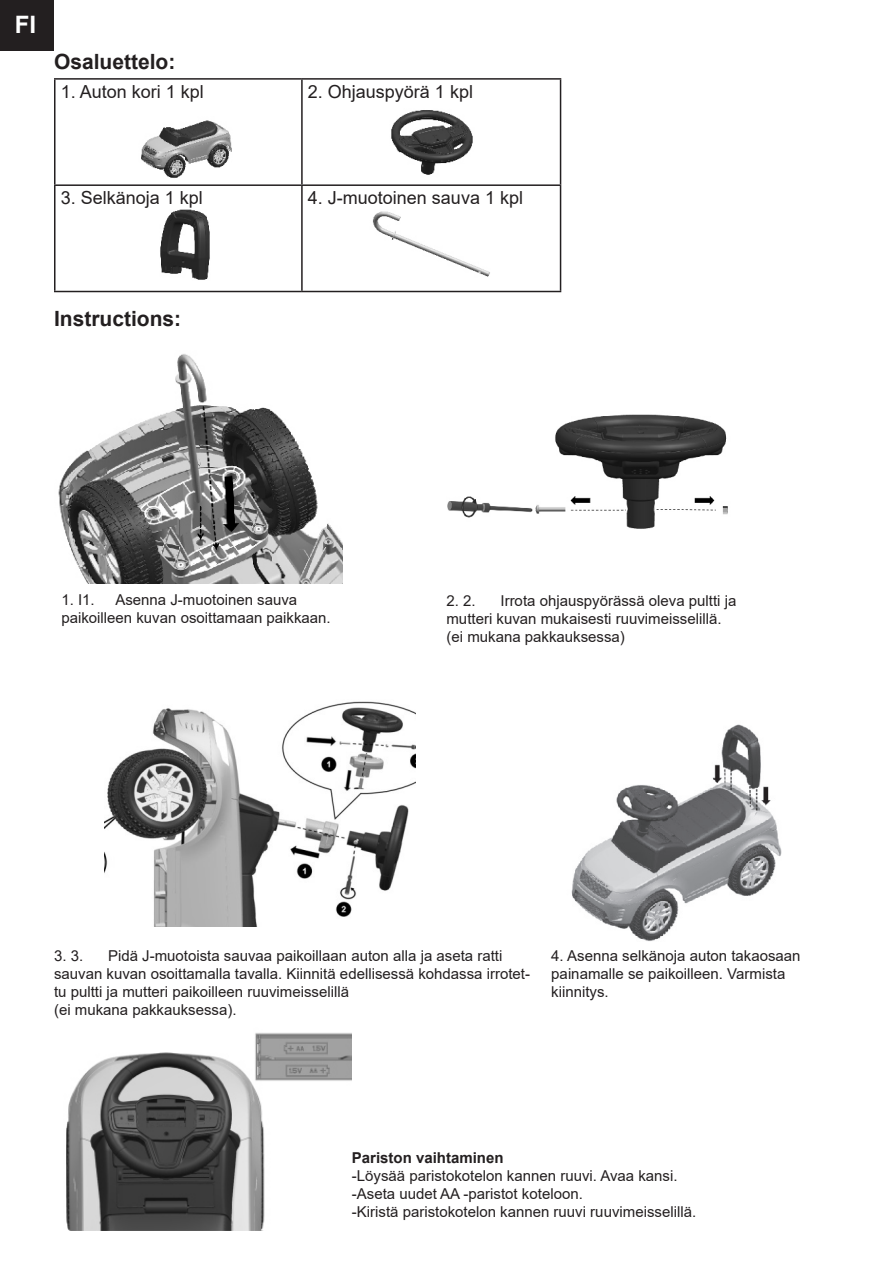
<style>
.page{position:relative;width:893px;height:1263px;background:#fff}
.page>*{position:absolute;margin:0;border:0;box-sizing:border-box;transform-origin:0 0}
.t1{font:700 24px "Arial";color:#fff}
.t2{font:700 21px "Arial";color:#231f20}
.t3{font:18px "Arial";color:#231f20}
.t4{font:15px/18px "Arial";color:#231f20}
.t5{font:700 15px "Arial";color:#231f20}
</style>
<div class="page">
<div style="left:0;top:0;width:53px;height:51px;background:#231f20"></div>
<hr style="left:54px;top:78px;width:248px;height:2px;background:#231f20">
<hr style="left:54px;top:80px;width:2px;height:104px;background:#231f20">
<hr style="left:302px;top:78px;width:259px;height:2px;background:#231f20">
<hr style="left:301px;top:80px;width:2px;height:104px;background:#231f20">
<hr style="left:560px;top:80px;width:1px;height:104px;background:#231f20">
<hr style="left:54px;top:184px;width:248px;height:2px;background:#231f20">
<hr style="left:54px;top:186px;width:2px;height:105px;background:#231f20">
<hr style="left:302px;top:184px;width:259px;height:2px;background:#231f20">
<hr style="left:301px;top:186px;width:2px;height:105px;background:#231f20">
<hr style="left:560px;top:186px;width:1px;height:105px;background:#231f20">
<hr style="left:54px;top:291px;width:248px;height:1px;background:#231f20">
<hr style="left:302px;top:291px;width:259px;height:1px;background:#231f20">
<img style="left:141px;top:120px;width:91px;height:58px">
<img style="left:391px;top:110px;width:82px;height:65px">
<img style="left:160px;top:209px;width:50px;height:71px">
<img style="left:373px;top:211px;width:117px;height:66px">
<img style="left:58px;top:354px;width:284px;height:229px">
<img style="left:105px;top:701px;width:310px;height:226px">
<img style="left:447px;top:414px;width:281px;height:115px">
<img style="left:571px;top:724px;width:211px;height:217px">
<img style="left:66px;top:1033px;width:286px;height:198px">
<p class="t1" style="left:15px;top:8px;width:23px">FI</p>
<p class="t2" style="left:54px;top:47px;width:123px">Osaluettelo:</p>
<p class="t3" style="left:61px;top:79px;width:145px">1. Auton kori 1 kpl</p>
<p class="t3" style="left:308px;top:79px;width:167px">2. Ohjauspyörä 1 kpl</p>
<p class="t3" style="left:61px;top:186px;width:144px">3. Selkänoja 1 kpl</p>
<p class="t3" style="left:308px;top:186px;width:217px">4. J-muotoinen sauva 1 kpl</p>
<p class="t2" style="left:54px;top:304px;width:129px">Instructions:</p>
<p class="t4" style="left:61px;top:590px;width:35px">1. I1.</p>
<p class="t4" style="left:115px;top:590px;width:183px">Asenna J-muotoinen sauva</p>
<p class="t4" style="left:61px;top:608px;width:271px">paikoilleen kuvan osoittamaan paikkaan.</p>
<p class="t4" style="left:446px;top:591px;width:291px;text-indent:54px">Irrota ohjauspyörässä oleva pultti ja mutteri kuvan mukaisesti ruuvimeisselillä.</p>
<p class="t4" style="left:446px;top:627px;width:180px">(ei mukana pakkauksessa)</p>
<p class="t4" style="left:446px;top:591px;width:31px">2. 2.</p>
<p class="t4" style="left:54px;top:946px;width:478px;text-indent:54px">Pidä J-muotoista sauvaa paikoillaan auton alla ja aseta ratti sauvan kuvan osoittamalla tavalla. Kiinnitä edellisessä kohdassa irrotet&shy;tu pultti ja mutteri paikoilleen ruuvimeisselillä</p>
<p class="t4" style="left:54px;top:1000px;width:184px">(ei mukana pakkauksessa).</p>
<p class="t4" style="left:54px;top:946px;width:31px">3. 3.</p>
<p class="t4" style="left:551px;top:947px;width:251px">4. Asenna selkänoja auton takaosaan</p>
<p class="t4" style="left:551px;top:965px;width:236px">painamalle se paikoilleen. Varmista</p>
<p class="t4" style="left:551px;top:983px;width:59px">kiinnitys.</p>
<p class="t5" style="left:352px;top:1147px;width:153px">Pariston vaihtaminen</p>
<p class="t4" style="left:352px;top:1166px;width:327px">-Löysää paristokotelon kannen ruuvi. Avaa kansi.</p>
<p class="t4" style="left:352px;top:1184px;width:232px">-Aseta uudet AA -paristot koteloon.</p>
<p class="t4" style="left:352px;top:1202px;width:346px">-Kiristä paristokotelon kannen ruuvi ruuvimeisselillä.</p>
</div>
